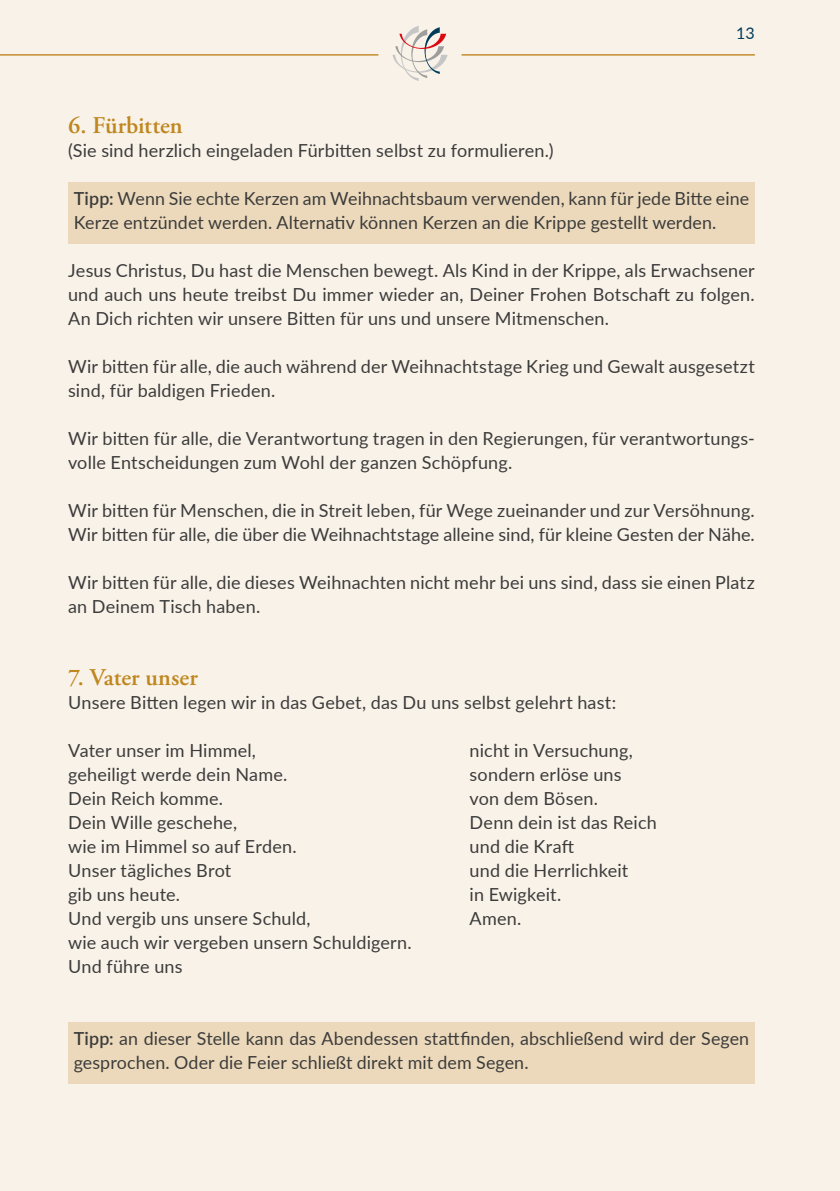
<style>
.page{position:relative;width:840px;height:1191px;background:#fff}
.page>*{position:absolute;margin:0;border:0;box-sizing:border-box;transform-origin:0 0}
.t1{font:600 24px "Adobe Garamond Pro";letter-spacing:-.005em;color:#bf871e}
.t2{font:18px/24px "Lato";letter-spacing:.01em;color:#3c3c3b}
.t3{font:16px "Lato";color:#003c5a}
.s1{font-weight:600}
</style>
<div class="page">
<div style="left:0;top:0;width:839px;height:1191px;background:#f9f2e9"></div>
<hr style="left:461px;top:54px;width:293px;height:2px;background:#bf871e">
<svg style="left:392px;top:26px;width:55px;height:55px"></svg>
<hr style="left:0;top:54px;width:378px;height:2px;background:#bf871e">
<div style="left:68px;top:1022px;width:686px;height:61px;background:#ecd9bb"></div>
<div style="left:68px;top:182px;width:686px;height:62px;background:#ecd9bb"></div>
<h1 class="t1" style="left:68px;top:112px;width:116px">6. Fürbitten</h1>
<p class="t2" style="left:68px;top:138px;width:487px">(Sie sind herzlich eingeladen Fürbitten selbst zu formulieren.)</p>
<p class="t3" style="left:735px;top:22px;width:20px">13</p>
<p class="t2" style="left:74px;top:186px;width:676px"><span class="s1">Tipp:</span> Wenn Sie echte Kerzen am Weihnachtsbaum verwenden, kann für jede Bitte eine<br>Kerze entzündet werden. Alternativ können Kerzen an die Krippe gestellt werden.</p>
<p class="t2" style="left:68px;top:258px;width:687px;text-align:justify">Jesus Christus, Du hast die Menschen bewegt. Als Kind in der Krippe, als Erwachsener und auch uns heute treibst Du immer wieder an, Deiner Frohen Botschaft zu folgen.<br>An Dich richten wir unsere Bitten für uns und unsere Mitmenschen.</p>
<p class="t2" style="left:68px;top:354px;width:687px">Wir bitten für alle, die auch während der Weihnachtstage Krieg und Gewalt ausgesetzt sind, für baldigen Frieden.</p>
<p class="t2" style="left:68px;top:426px;width:687px">Wir bitten für alle, die Verantwortung tragen in den Regierungen, für verantwortungs&shy;volle Entscheidungen zum Wohl der ganzen Schöpfung.</p>
<p class="t2" style="left:68px;top:498px;width:688px">Wir bitten für Menschen, die in Streit leben, für Wege zueinander und zur Versöhnung.<br>Wir bitten für alle, die über die Weihnachtstage alleine sind, für kleine Gesten der Nähe.</p>
<p class="t2" style="left:68px;top:570px;width:687px">Wir bitten für alle, die dieses Weihnachten nicht mehr bei uns sind, dass sie einen Platz an Deinem Tisch haben.</p>
<h1 class="t1" style="left:68px;top:664px;width:131px">7. Vater unser</h1>
<p class="t2" style="left:68px;top:690px;width:549px">Unsere Bitten legen wir in das Gebet, das Du uns selbst gelehrt hast:</p>
<p class="t2" style="left:68px;top:738px;width:345px">Vater unser im Himmel,<br>geheiligt werde dein Name.<br>Dein Reich komme.<br>Dein Wille geschehe,<br>wie im Himmel so auf Erden.<br>Unser tägliches Brot<br>gib uns heute.<br>Und vergib uns unsere Schuld,<br>wie auch wir vergeben unsern Schuldigern.<br>Und führe uns</p>
<p class="t2" style="left:469px;top:738px;width:189px">nicht in Versuchung, sondern erlöse uns<br>von dem Bösen.<br>Denn dein ist das Reich und die Kraft<br>und die Herrlichkeit<br>in Ewigkeit.<br>Amen.</p>
<p class="t2" style="left:74px;top:1026px;width:676px"><span class="s1">Tipp:</span> an dieser Stelle kann das Abendessen stattfinden, abschließend wird der Segen gesprochen. Oder die Feier schließt direkt mit dem Segen.</p>
</div>
